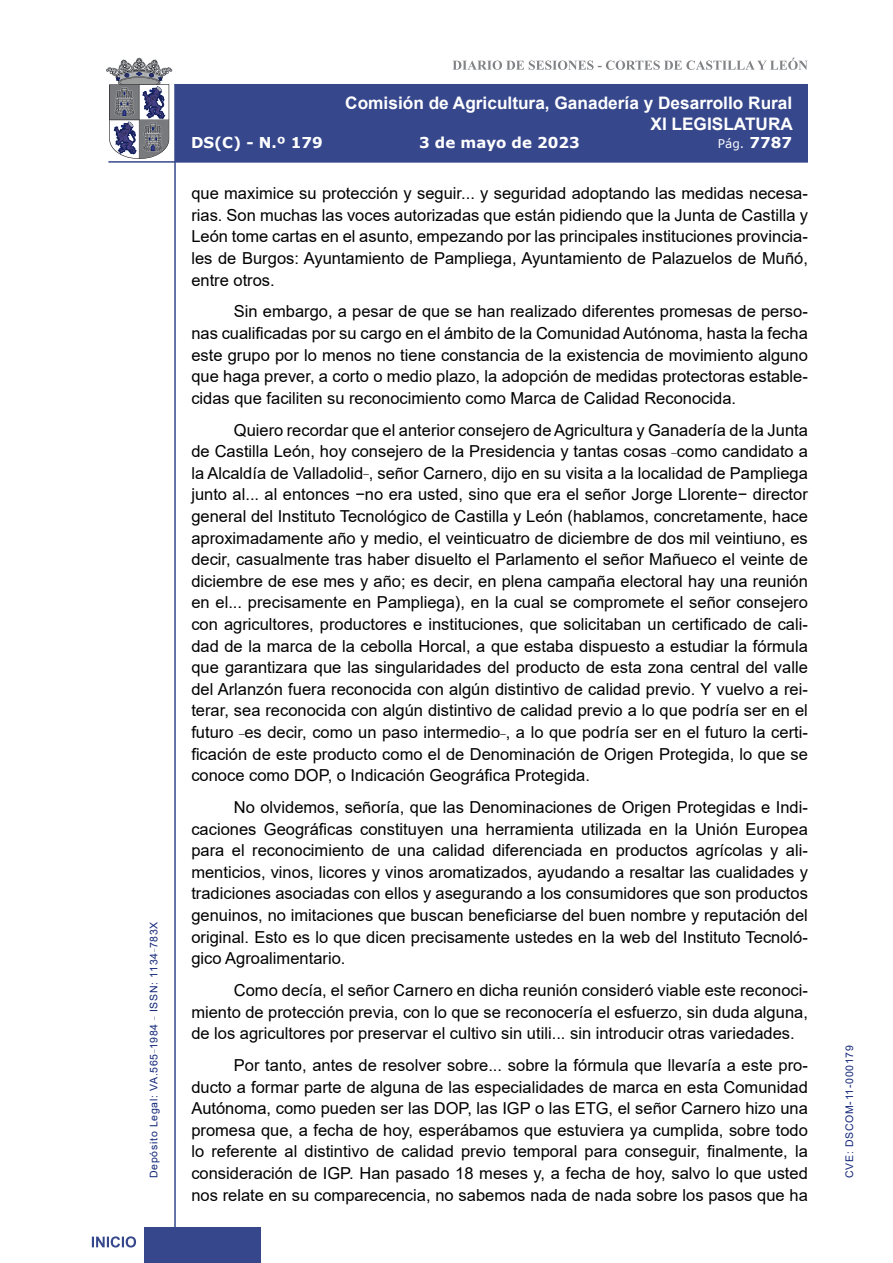
<style>
.page{position:relative;width:893px;height:1263px;background:#fff}
.page>*{position:absolute;margin:0;border:0;box-sizing:border-box;transform-origin:0 0}
.t1{font:700 17.25px/20.7px "Arial";color:#fff;text-align:right}
.t2{font:16.5px/21.6px "Arial";color:#000;text-align:justify}
.t3{font:700 15px "Verdana";color:#fff}
.t4{font:12px "Verdana";color:#fff}
.t5{font:10.5px "Arial";letter-spacing:.065em;color:#122678}
.s1{font-weight:700;font-size:15px}
</style>
<div class="page">
<svg style="left:452px;top:58px;width:356px;height:12px"></svg>
<hr style="left:174px;top:84px;width:2px;height:1179px;background:#36478c">
<div style="left:144px;top:1227px;width:117px;height:36px;background:#36478c"></div>
<div style="left:175px;top:84px;width:633px;height:78px;background:#36478c"></div>
<hr style="left:108px;top:161px;width:700px;height:2px;background:#36478c">
<svg style="left:92px;top:1236px;width:44px;height:11px"></svg>
<svg style="left:106px;top:58px;width:66px;height:101px"></svg>
<p class="t5" style="left:146px;top:1178px;width:258px;rotate:-90deg">Depósito Legal: VA.565<sup>_</sup>1984 <sup>_</sup> ISSN: 1134<sup>_</sup>783X</p>
<p class="t1" style="left:345px;top:93px;width:449px">Comisión de Agricultura, Ganadería y Desarrollo Rural<br>XI LEGISLATURA</p>
<p class="t3" style="left:191px;top:132px;width:133px">DS(C) - N.º 179</p>
<p class="t3" style="left:419px;top:132px;width:162px">3 de mayo de 2023</p>
<p class="t4" style="left:718px;top:135px;width:76px">Pág. <span class="s1">7787</span></p>
<p class="t2" style="left:191px;top:182px;width:618px">que maximice su protección y seguir... y seguridad adoptando las medidas necesa&shy;rias. Son muchas las voces autorizadas que están pidiendo que la Junta de Castilla y León tome cartas en el asunto, empezando por las principales instituciones provincia&shy;les de Burgos: Ayuntamiento de Pampliega, Ayuntamiento de Palazuelos de Muñó, entre otros.</p>
<p class="t2" style="left:191px;top:301px;width:618px;text-indent:43px">Sin embargo, a pesar de que se han realizado diferentes promesas de perso&shy;nas cualificadas por su cargo en el ámbito de la Comunidad Autónoma, hasta la fecha este grupo por lo menos no tiene constancia de la existencia de movimiento alguno que haga prever, a corto o medio plazo, la adopción de medidas protectoras estable&shy;cidas que faciliten su reconocimiento como Marca de Calidad Reconocida.</p>
<p class="t2" style="left:191px;top:419px;width:618px;text-indent:43px">Quiero recordar que el anterior consejero de Agricultura y Ganadería de la Junta de Castilla León, hoy consejero de la Presidencia y tantas cosas <sup>_</sup>como candidato a la Alcaldía de Valladolid<sup>_</sup>, señor Carnero, dijo en su visita a la localidad de Pampliega junto al... al entonces −no era usted, sino que era el señor Jorge Llorente− director general del Instituto Tecnológico de Castilla y León (hablamos, concretamente, hace aproximadamente año y medio, el veinticuatro de diciembre de dos mil veintiuno, es decir, casualmente tras haber disuelto el Parlamento el señor Mañueco el veinte de diciembre de ese mes y año; es decir, en plena campaña electoral hay una reunión en el... precisamente en Pampliega), en la cual se compromete el señor consejero con agricultores, productores e instituciones, que solicitaban un certificado de cali&shy;dad de la marca de la cebolla Horcal, a que estaba dispuesto a estudiar la fórmula que garantizara que las singularidades del producto de esta zona central del valle del Arlanzón fuera reconocida con algún distintivo de calidad previo. Y vuelvo a rei&shy;terar, sea reconocida con algún distintivo de calidad previo a lo que podría ser en el futuro <sup>_</sup>es decir, como un paso intermedio<sup>_</sup>, a lo que podría ser en el futuro la certi&shy;ficación de este producto como el de Denominación de Origen Protegida, lo que se conoce como DOP, o Indicación Geográfica Protegida.</p>
<p class="t2" style="left:191px;top:796px;width:618px;text-indent:43px">No olvidemos, señoría, que las Denominaciones de Origen Protegidas e Indi&shy;caciones Geográficas constituyen una herramienta utilizada en la Unión Europea para el reconocimiento de una calidad diferenciada en productos agrícolas y ali&shy;menticios, vinos, licores y vinos aromatizados, ayudando a resaltar las cualidades y tradiciones asociadas con ellos y asegurando a los consumidores que son productos genuinos, no imitaciones que buscan beneficiarse del buen nombre y reputación del original. Esto es lo que dicen precisamente ustedes en la web del Instituto Tecnoló&shy;gico Agroalimentario.</p>
<p class="t2" style="left:191px;top:979px;width:618px;text-indent:43px">Como decía, el señor Carnero en dicha reunión consideró viable este reconoci&shy;miento de protección previa, con lo que se reconocería el esfuerzo, sin duda alguna, de los agricultores por preservar el cultivo sin utili... sin introducir otras variedades.</p>
<p class="t2" style="left:191px;top:1054px;width:618px;text-indent:43px">Por tanto, antes de resolver sobre... sobre la fórmula que llevaría a este pro&shy;ducto a formar parte de alguna de las especialidades de marca en esta Comunidad Autónoma, como pueden ser las DOP, las IGP o las ETG, el señor Carnero hizo una promesa que, a fecha de hoy, esperábamos que estuviera ya cumplida, sobre todo lo referente al distintivo de calidad previo temporal para conseguir, finalmente, la consideración de IGP. Han pasado 18 meses y, a fecha de hoy, salvo lo que usted nos relate en su comparecencia, no sabemos nada de nada sobre los pasos que ha</p>
<p class="t5" style="left:842px;top:1178px;width:134px;rotate:-90deg">CVE: DSCOM-11-000179</p>
</div>
